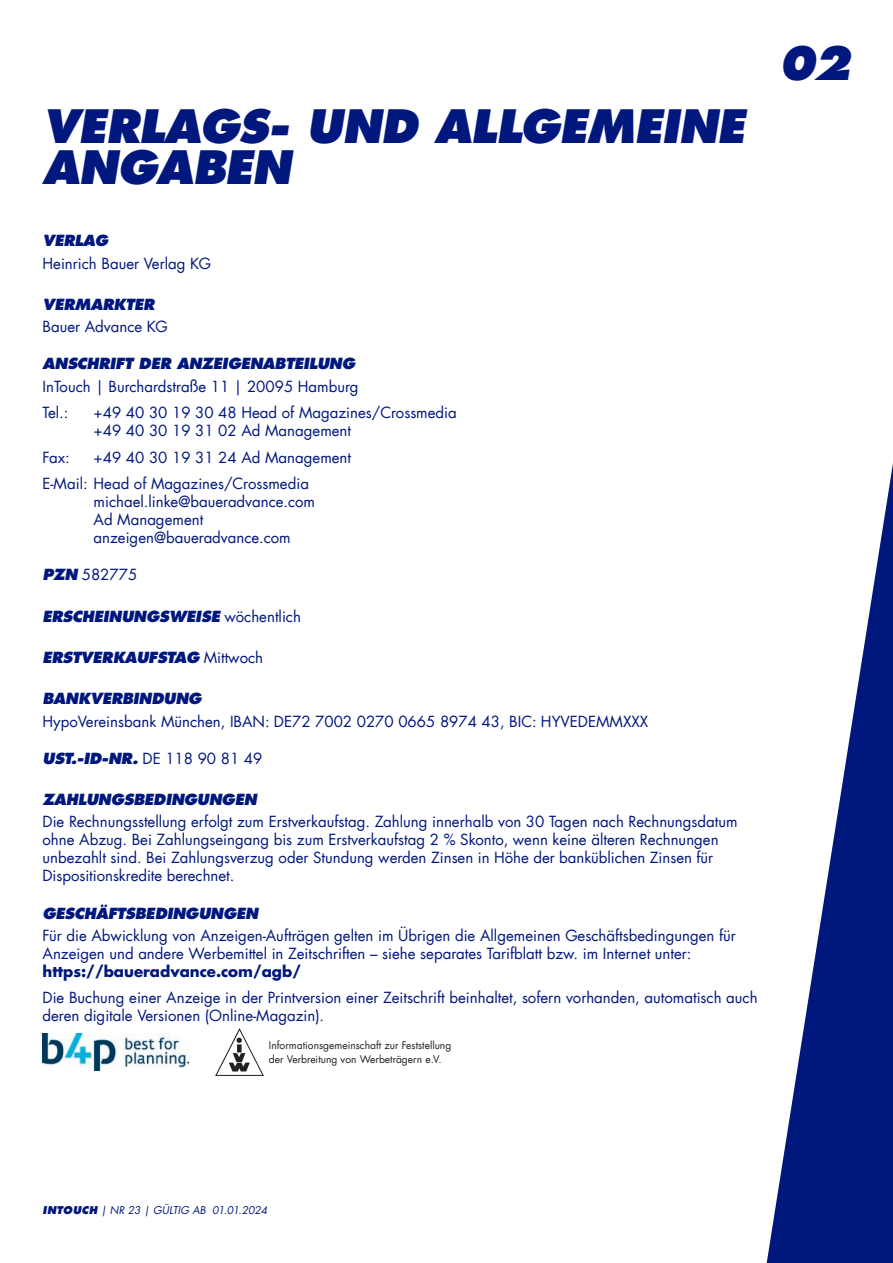
<style>
.page{position:relative;width:893px;height:1263px;background:#fff}
.page>*{position:absolute;margin:0;border:0;box-sizing:border-box;transform-origin:0 0}
.t1{font:italic 800 45px/40.5px "Futura Com";letter-spacing:-.02em;color:#00177d}
.t2{font:15px/18px "Futura Com";color:#00177d}
.t3{font:italic 800 15px "Futura Com";letter-spacing:-.02em;color:#00177d}
.t4{font:700 15px "Futura Com";color:#00177d}
.t5{font:italic 10.5px "Futura Com";color:#00177d}
.t6{font:10.2px/14.1px "Futura Com";color:#231f20}
.s1{font-weight:800;font-style:italic}
.s2{font-weight:400;font-style:normal}
.s3{font-weight:800}
</style>
<div class="page">
<svg style="left:767px;top:463px;width:126px;height:800px"></svg>
<img style="left:43px;top:1033px;width:145px;height:38px">
<img style="left:216px;top:1028px;width:47px;height:47px">
<h1 class="t1" style="left:43px;top:107px;width:704px">VERLAGS- UND ALLGEMEINE<br>ANGABEN</h1>
<p class="t3" style="left:43px;top:230px;width:67px">VERLAG</p>
<p class="t2" style="left:43px;top:254px;width:170px">Heinrich Bauer Verlag KG</p>
<p class="t3" style="left:43px;top:294px;width:114px">VERMARKTER</p>
<p class="t2" style="left:43px;top:317px;width:127px">Bauer Advance KG</p>
<p class="t3" style="left:43px;top:353px;width:314px">ANSCHRIFT DER ANZEIGENABTEILUNG</p>
<p class="t2" style="left:43px;top:373px;width:318px;line-height:26.5px">InTouch | Burchardstraße 11 | 20095 Hamburg<br>Tel.:</p>
<p class="t2" style="left:94px;top:403px;width:365px">+49 40 30 19 30 48 Head of Magazines/Crossmedia +49 40 30 19 31 02 Ad Management</p>
<p class="t2" style="left:43px;top:444px;width:310px;line-height:26.5px;text-indent:51px">+49 40 30 19 31 24 Ad Management<br>E-Mail: Head of Magazines/Crossmedia</p>
<p class="t2" style="left:94px;top:492px;width:223px">michael.linke@baueradvance.com<br>Ad Management anzeigen@baueradvance.com</p>
<p class="t2" style="left:43px;top:565px;width:96px"><span class="s1">PZN</span> 582775</p>
<p class="t3" style="left:43px;top:606px;width:260px">ERSCHEINUNGSWEISE <span class="s2">wöchentlich</span></p>
<p class="t3" style="left:43px;top:647px;width:222px">ERSTVERKAUFSTAG <span class="s2">Mittwoch</span></p>
<p class="t3" style="left:43px;top:688px;width:161px">BANKVERBINDUNG</p>
<p class="t2" style="left:43px;top:712px;width:607px">HypoVereinsbank München, IBAN: DE72 7002 0270 0665 8974 43, BIC: HYVEDEMMXXX</p>
<p class="t3" style="left:43px;top:748px;width:221px">UST.-ID-NR. <span class="s2">DE 118 90 81 49</span></p>
<p class="t3" style="left:43px;top:789px;width:216px">ZAHLUNGSBEDINGUNGEN</p>
<p class="t2" style="left:43px;top:813px;width:697px">Die Rechnungsstellung erfolgt zum Erstverkaufstag. Zahlung innerhalb von 30 Tagen nach Rechnungsdatum ohne Abzug. Bei Zahlungseingang bis zum Erstverkaufstag 2 % Skonto, wenn keine älteren Rechnungen unbezahlt sind. Bei Zahlungsverzug oder Stundung werden Zinsen in Höhe der banküblichen Zinsen für Dispositionskredite berechnet.</p>
<p class="t3" style="left:43px;top:903px;width:217px">GESCHÄFTSBEDINGUNGEN</p>
<p class="t2" style="left:43px;top:926px;width:695px">Für die Abwicklung von Anzeigen-Aufträgen gelten im Übrigen die Allgemeinen Geschäftsbedingungen für<br>Anzeigen und andere Werbemittel in Zeitschriften – siehe separates Tarifblatt bzw. im Internet unter:</p>
<p class="t4" style="left:43px;top:960px;width:260px">https://baueradvance.com/agb/</p>
<p class="t2" style="left:43px;top:989px;width:717px">Die Buchung einer Anzeige in der Printversion einer Zeitschrift beinhaltet, sofern vorhanden, automatisch auch deren digitale Versionen (Online-Magazin).</p>
<p class="t6" style="left:269px;top:1038px;width:184px">Informationsgemeinschaft zur Feststellung der Verbreitung von Werbeträgern e.V.</p>
<p class="t2" style="left:43px;top:448px;width:29px">Fax:</p>
<h1 class="t1" style="left:779px;top:43px;width:73px">02</h1>
<p class="t5" style="left:43px;top:1203px;width:226px"><span class="s3">INTOUCH</span> | NR 23 | GÜLTIG AB 01.01.2024</p>
</div>
